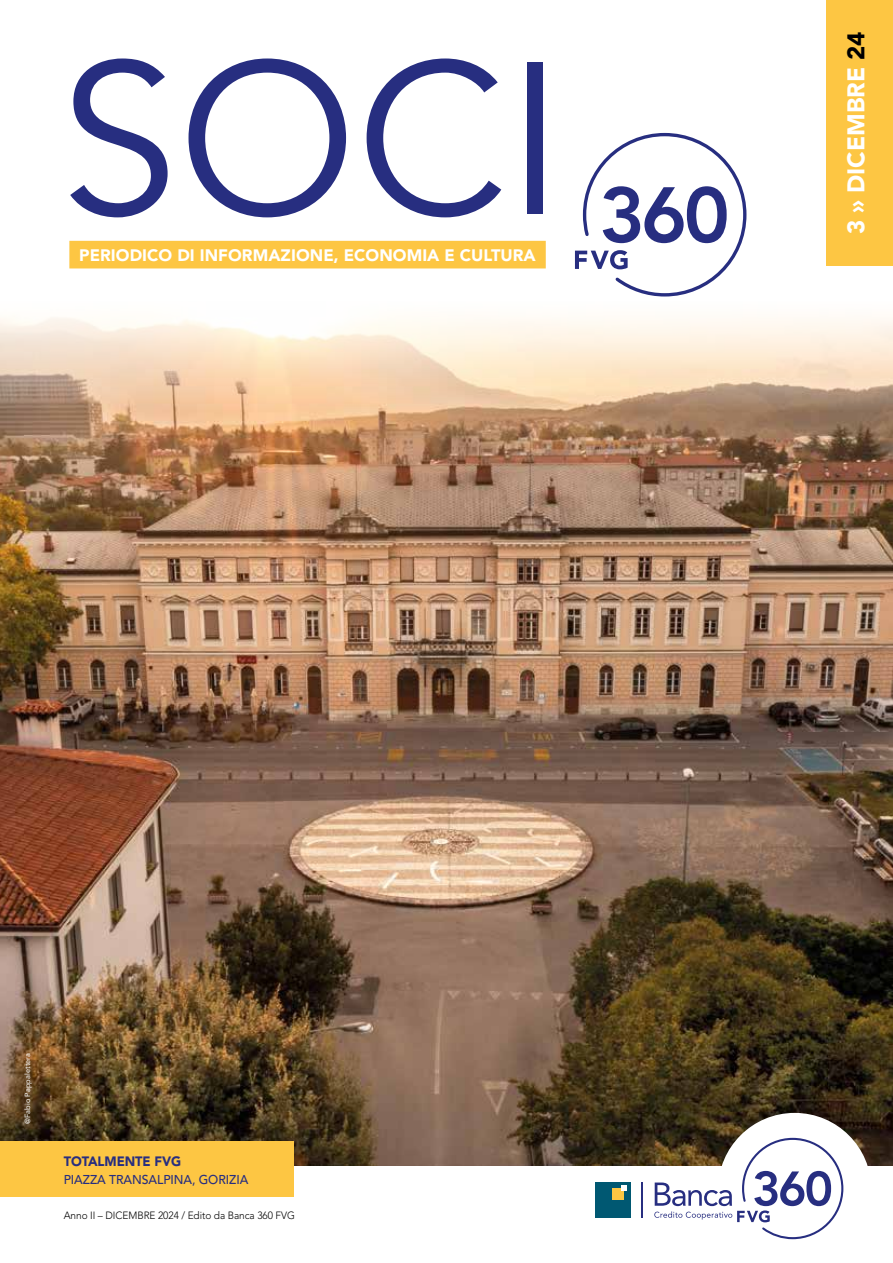
<style>
.page{position:relative;width:893px;height:1263px;background:#fff}
.page>*{position:absolute;margin:0;border:0;box-sizing:border-box;transform-origin:0 0}
.t1{font:213.45px "Avenir LT Std";color:#272e80}
.t2{font:900 24px "Avenir LT Std";color:#fff}
.t3{font:900 16.5px "Avenir LT Std";letter-spacing:.005em;color:#fff}
.t4{font:900 13.5px "Avenir LT Std";letter-spacing:-.005em;color:#272e80;scale:.96 1}
.t5{font:500 12.75px "Avenir LT Std";letter-spacing:-.005em;color:#272e80;scale:.96 1}
.t6{font:300 10.5px "Avenir LT Std";letter-spacing:-.005em;color:#000;scale:.96 1}
.t7{font:7.5px "Avenir LT Std";letter-spacing:.005em;color:#fff}
.s1{color:#000}
</style>
<div class="page">
<img style="left:0;top:410px;width:893px;height:755px">
<div style="left:0;top:1142px;width:293px;height:55px;background:#fdc643"></div>
<div style="left:69px;top:241px;width:477px;height:27px;background:#fdc643"></div>
<svg style="left:575px;top:132px;width:172px;height:165px"></svg>
<div style="left:827px;top:0;width:66px;height:266px;background:#fdc643"></div>
<hr style="left:642px;top:1182px;width:1px;height:36px;background:#272e80">
<svg style="left:654px;top:1113px;width:217px;height:127px"></svg>
<div style="left:595px;top:1182px;width:35px;height:36px;background:#005872"></div>
<div style="left:612px;top:1188px;width:12px;height:12px;background:#fdc643"></div>
<svg style="left:621px;top:1185px;width:6px;height:6px"></svg>
<svg style="left:0;top:317px;width:893px;height:93px;background:#f0dac2"></svg>
<h1 class="t1" style="left:60px;top:17px;width:505px">SOCI</h1>
<p class="t3" style="left:79px;top:246px;width:458px">PERIODICO DI INFORMAZIONE, ECONOMIA E CULTURA</p>
<h2 class="t2" style="left:841px;top:234px;width:204px;rotate:-90deg">3 » DICEMBRE <span class="s1">24</span></h2>
<p class="t7" style="left:23px;top:1124px;width:73px;rotate:-90deg">@Fabio Pappalettera</p>
<p class="t4" style="left:64px;top:1153px;width:124px">TOTALMENTE FVG</p>
<p class="t5" style="left:64px;top:1172px;width:194px">PIAZZA TRANSALPINA, GORIZIA</p>
<p class="t6" style="left:64px;top:1209px;width:242px">Anno II – DICEMBRE 2024 / Edito da Banca 360 FVG</p>
</div>
